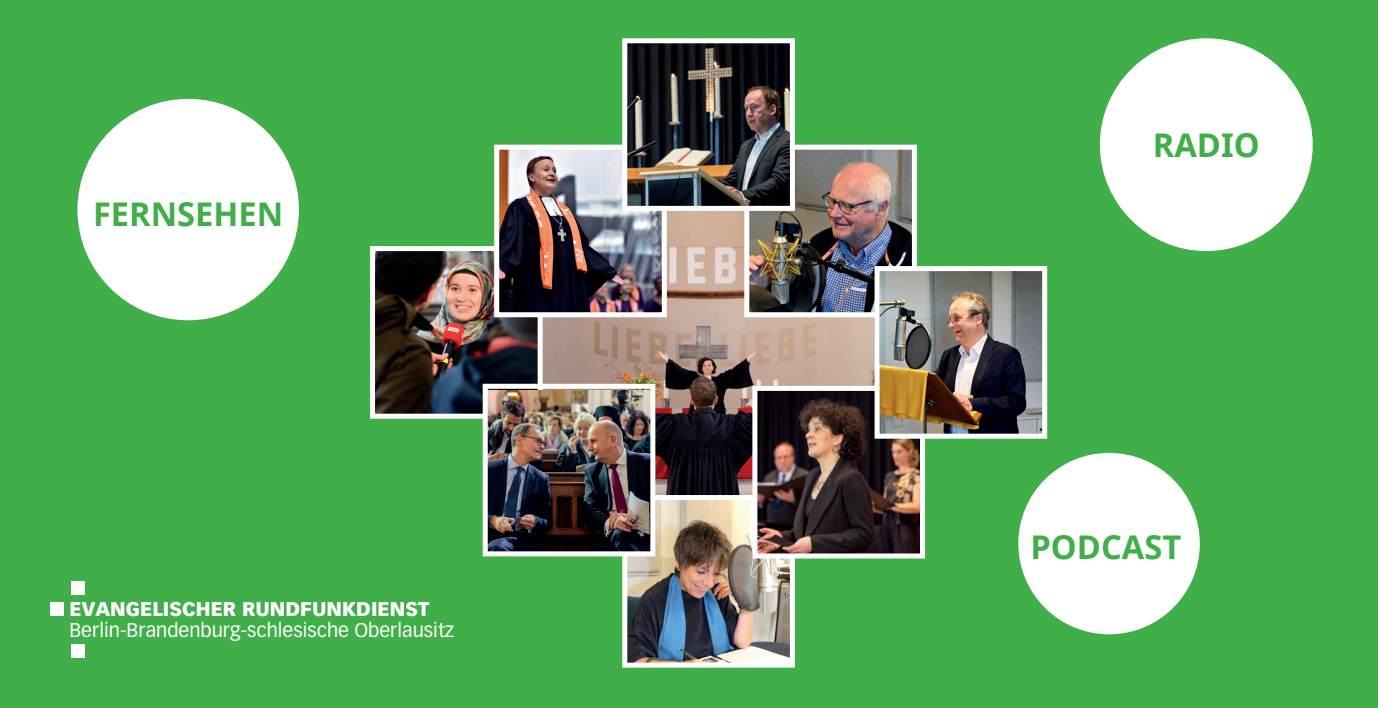
<style>
.page{position:relative;width:1378px;height:708px;background:#40ae49}
.page>*{position:absolute;margin:0;border:0;box-sizing:border-box;transform-origin:0 0}
.t1{font:700 32.62px "Noto Sans";color:#40ae49}
.t2{font:19.57px "Vectora LT Std";color:#fff}
.t3{font:900 19.57px "Vectora LT Std";color:#fff}
</style>
<div class="page">
<img style="left:543px;top:211px;width:331px;height:284px">
<img style="left:376px;top:252px;width:161px;height:161px">
<div style="left:370px;top:246px;width:173px;height:173px;border:5px solid #fff"></div>
<img style="left:750px;top:151px;width:161px;height:160px">
<div style="left:744px;top:145px;width:173px;height:172px;border:5px solid #fff"></div>
<img style="left:628px;top:501px;width:161px;height:161px">
<div style="left:622px;top:495px;width:173px;height:173px;border:5px solid #fff"></div>
<img style="left:489px;top:390px;width:160px;height:160px">
<div style="left:483px;top:384px;width:172px;height:172px;border:5px solid #fff"></div>
<img style="left:758px;top:392px;width:161px;height:160px">
<div style="left:752px;top:386px;width:173px;height:172px;border:5px solid #fff"></div>
<img style="left:880px;top:272px;width:161px;height:161px">
<div style="left:874px;top:266px;width:173px;height:173px;border:5px solid #fff"></div>
<img style="left:500px;top:151px;width:161px;height:160px">
<div style="left:494px;top:145px;width:173px;height:172px;border:5px solid #fff"></div>
<img style="left:628px;top:44px;width:161px;height:161px">
<div style="left:622px;top:38px;width:173px;height:173px;border:5px solid #fff"></div>
<div style="left:71px;top:582px;width:14px;height:13px;background:#fff"></div>
<div style="left:50px;top:602px;width:14px;height:14px;background:#fff"></div>
<div style="left:71px;top:644px;width:14px;height:14px;background:#fff"></div>
<div style="left:77px;top:99px;width:222px;height:221px;background:#fff;border-radius:50%"></div>
<div style="left:1100px;top:38px;width:212px;height:213px;background:#fff;border-radius:50%"></div>
<div style="left:1018px;top:453px;width:182px;height:181px;background:#fff;border-radius:50%"></div>
<h1 class="t1" style="left:93px;top:191px;width:192px">FERNSEHEN</h1>
<p class="t3" style="left:69px;top:597px;width:361px">EVANGELISCHER RUNDFUNKDIENST</p>
<p class="t2" style="left:69px;top:618px;width:386px">Berlin-Brandenburg-schlesische Oberlausitz</p>
<h1 class="t1" style="left:1153px;top:122px;width:108px">RADIO</h1>
<h1 class="t1" style="left:1030px;top:525px;width:152px">PODCAST</h1>
</div>
